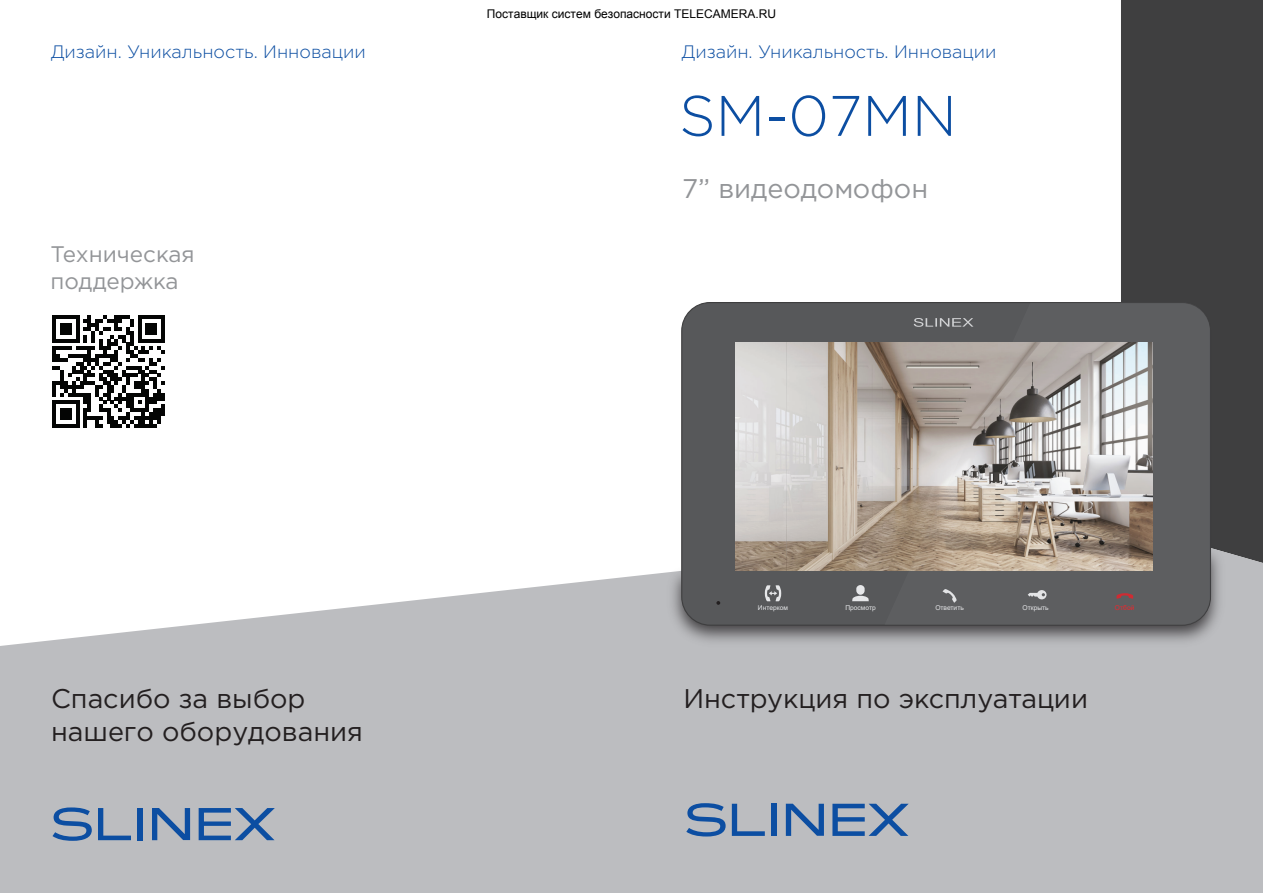
<style>
.page{position:relative;width:1263px;height:893px;background:#fff}
.page>*{position:absolute;margin:0;border:0;box-sizing:border-box;transform-origin:0 0}
.t1{font:300 57px "Gotham Pro";color:#0c4ea2}
.t2{font:27px "Gotham Pro";color:#231f20}
.t3{font:27px "Gotham Pro";color:#939598}
.t4{font:22.5px/27px "Gotham Pro";color:#939598}
.t5{font:300 18px "Gotham Pro";color:#0c4ea2}
.t6{font:6.6px "Arial";color:#e6e7e9}
.t7{font:6.6px "Arial";color:#ee1d23}
</style>
<div class="page">
<div style="left:1121px;top:0;width:142px;height:522px;background:#3f3f40"></div>
<svg style="left:0;top:522px;width:1263px;height:371px;fill:#bcbdc0"></svg>
<svg style="left:686px;top:803px;width:40px;height:33px"></svg>
<svg style="left:732px;top:804px;width:33px;height:32px"></svg>
<div style="left:771px;top:804px;width:6px;height:32px;background:#0c4ea2"></div>
<svg style="left:786px;top:804px;width:38px;height:32px"></svg>
<svg style="left:832px;top:804px;width:77px;height:32px;background:#7691b4"></svg>
<svg style="left:52px;top:807px;width:40px;height:34px"></svg>
<svg style="left:98px;top:808px;width:33px;height:32px"></svg>
<div style="left:138px;top:808px;width:5px;height:32px;background:#0c4ea2"></div>
<svg style="left:152px;top:808px;width:38px;height:32px"></svg>
<svg style="left:199px;top:808px;width:76px;height:32px;background:#7690b4"></svg>
<svg style="left:52px;top:315px;width:113px;height:113px"></svg>
<img style="left:663px;top:540px;width:566px;height:112px">
<div style="left:682px;top:303px;width:528px;height:322px;background:#57585a;border-radius:28px"></div>
<svg style="left:682px;top:570px;width:202px;height:54px"></svg>
<img style="left:735px;top:343px;width:149px;height:227px">
<svg style="left:884px;top:302px;width:326px;height:323px"></svg>
<p class="t5" style="left:51px;top:42px;width:316px">Дизайн. Уникальность. Инновации</p>
<p class="t5" style="left:682px;top:42px;width:316px">Дизайн. Уникальность. Инновации</p>
<p class="t1" style="left:679px;top:85px;width:279px">SM-07MN</p>
<p class="t4" style="left:51px;top:240px;width:146px">Техническая поддержка</p>
<p class="t3" style="left:682px;top:174px;width:247px">7” видеодомофон</p>
<p class="t6" style="left:758px;top:603px;width:32px">Интерком</p>
<p class="t6" style="left:845px;top:603px;width:32px">Просмотр</p>
<p class="t6" style="left:935px;top:603px;width:30px">Ответить</p>
<p class="t6" style="left:1022px;top:603px;width:28px">Открыть</p>
<p class="t7" style="left:1115px;top:603px;width:21px">Отбой</p>
<p class="t2" style="left:51px;top:684px;width:256px">Спасибо за выбор</p>
<p class="t2" style="left:683px;top:684px;width:406px">Инструкция по эксплуатации</p>
<p class="t2" style="left:51px;top:716px;width:314px">нашего оборудования</p>
</div>
